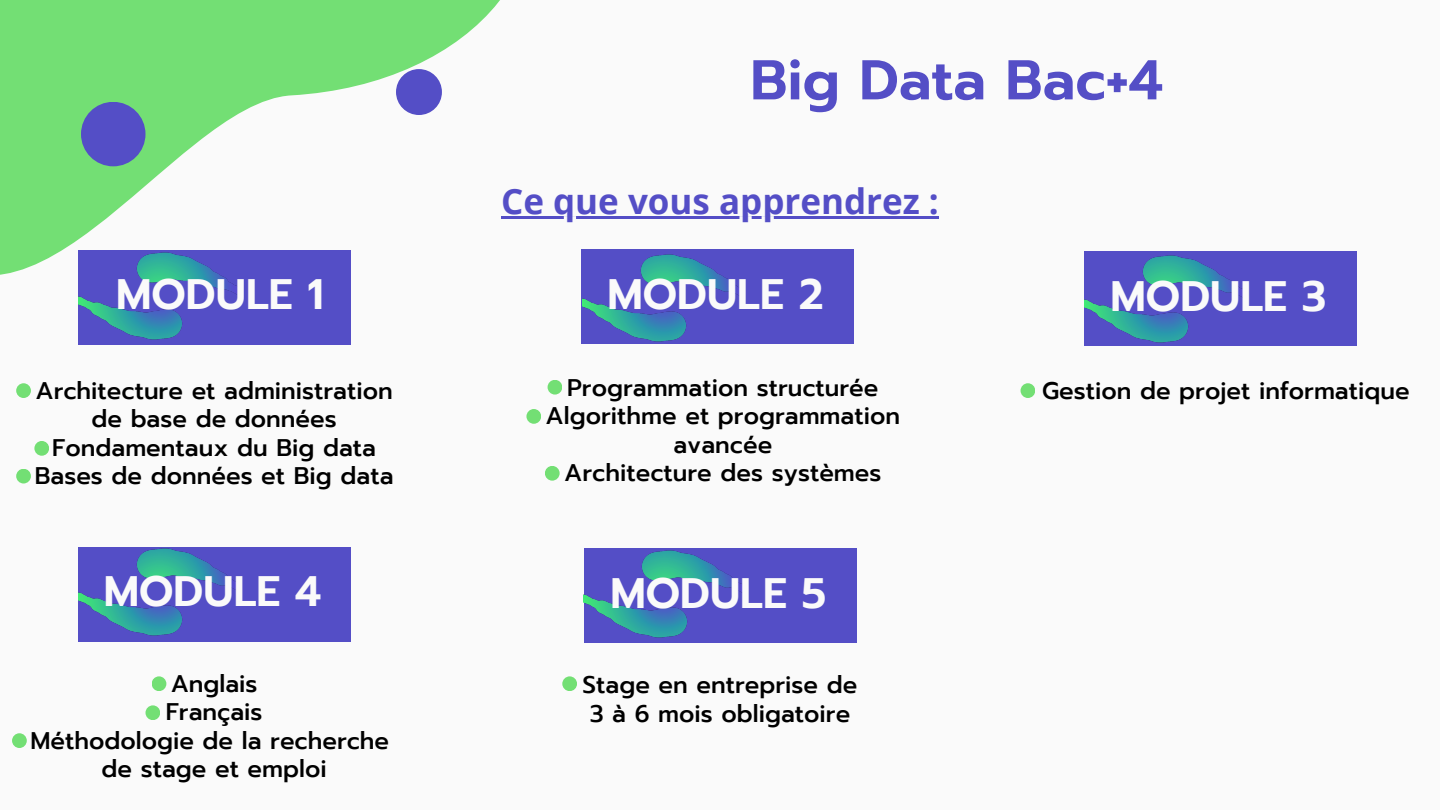
<style>
.page{position:relative;width:1440px;height:810px;background:#fafafa}
.page>*{position:absolute;margin:0;border:0;box-sizing:border-box;transform-origin:0 0}
.t1{font:600 56px "Prompt";color:#544ec6}
.t2{font:600 42.5px "Prompt";color:#fafafa}
.t3{font:700 35px "Open Sans";color:#544ec6}
.t4{font:500 24px/28.5px "Prompt";color:#000;text-align:center}
</style>
<div class="page">
<svg style="left:0;top:0;width:500px;height:345px"></svg>
<div style="left:396px;top:69px;width:46px;height:46px;background:#544ec6;border-radius:50%"></div>
<div style="left:81px;top:102px;width:65px;height:64px;background:#544ec6;border-radius:50%"></div>
<hr style="left:501px;top:216px;width:438px;height:3px;background:#544ec6">
<div style="left:78px;top:547px;width:272px;height:95px;background:#544ec6"></div>
<img style="left:78px;top:548px;width:162px;height:88px">
<div style="left:581px;top:249px;width:272px;height:95px;background:#544ec6"></div>
<img style="left:583px;top:254px;width:162px;height:88px">
<div style="left:1084px;top:252px;width:272px;height:94px;background:#544ec6"></div>
<img style="left:1084px;top:255px;width:162px;height:88px">
<div style="left:584px;top:548px;width:272px;height:95px;background:#544ec6"></div>
<img style="left:584px;top:550px;width:162px;height:88px">
<div style="left:16px;top:383px;width:15px;height:15px;background:#73df74;border-radius:50%"></div>
<div style="left:152px;top:676px;width:14px;height:15px;background:#73df74;border-radius:50%"></div>
<div style="left:34px;top:441px;width:15px;height:15px;background:#73df74;border-radius:50%"></div>
<div style="left:16px;top:469px;width:15px;height:15px;background:#73df74;border-radius:50%"></div>
<div style="left:548px;top:380px;width:14px;height:15px;background:#73df74;border-radius:50%"></div>
<div style="left:526px;top:409px;width:15px;height:15px;background:#73df74;border-radius:50%"></div>
<div style="left:1021px;top:383px;width:14px;height:15px;background:#73df74;border-radius:50%"></div>
<div style="left:146px;top:705px;width:14px;height:15px;background:#73df74;border-radius:50%"></div>
<div style="left:562px;top:676px;width:15px;height:15px;background:#73df74;border-radius:50%"></div>
<div style="left:545px;top:466px;width:15px;height:15px;background:#73df74;border-radius:50%"></div>
<div style="left:12px;top:733px;width:15px;height:15px;background:#73df74;border-radius:50%"></div>
<h2 class="t2" style="left:116px;top:263px;width:209px">MODULE 1</h2>
<p class="t4" style="left:35px;top:377px;width:360px">Architecture et administration de base de données<br>Fondamentaux du Big data<br>Bases de données et Big data</p>
<h2 class="t2" style="left:104px;top:560px;width:219px">MODULE 4</h2>
<p class="t4" style="left:30px;top:670px;width:360px">Anglais<br>Français<br>Méthodologie de la recherche de stage et emploi</p>
<h1 class="t1" style="left:750px;top:38px;width:414px">Big Data Bac+4</h1>
<h3 class="t3" style="left:501px;top:177px;width:439px">Ce que vous apprendrez :</h3>
<h2 class="t2" style="left:607px;top:262px;width:218px">MODULE 2</h2>
<h2 class="t2" style="left:1111px;top:265px;width:217px">MODULE 3</h2>
<p class="t4" style="left:546px;top:374px;width:356px">Programmation structurée<br>Algorithme et programmation avancée<br>Architecture des systèmes</p>
<p class="t4" style="left:1042px;top:377px;width:369px">Gestion de projet informatique</p>
<h2 class="t2" style="left:610px;top:561px;width:217px">MODULE 5</h2>
<p class="t4" style="left:583px;top:671px;width:276px;text-align:left">Stage en entreprise de<br>3 à 6 mois obligatoire</p>
</div>
